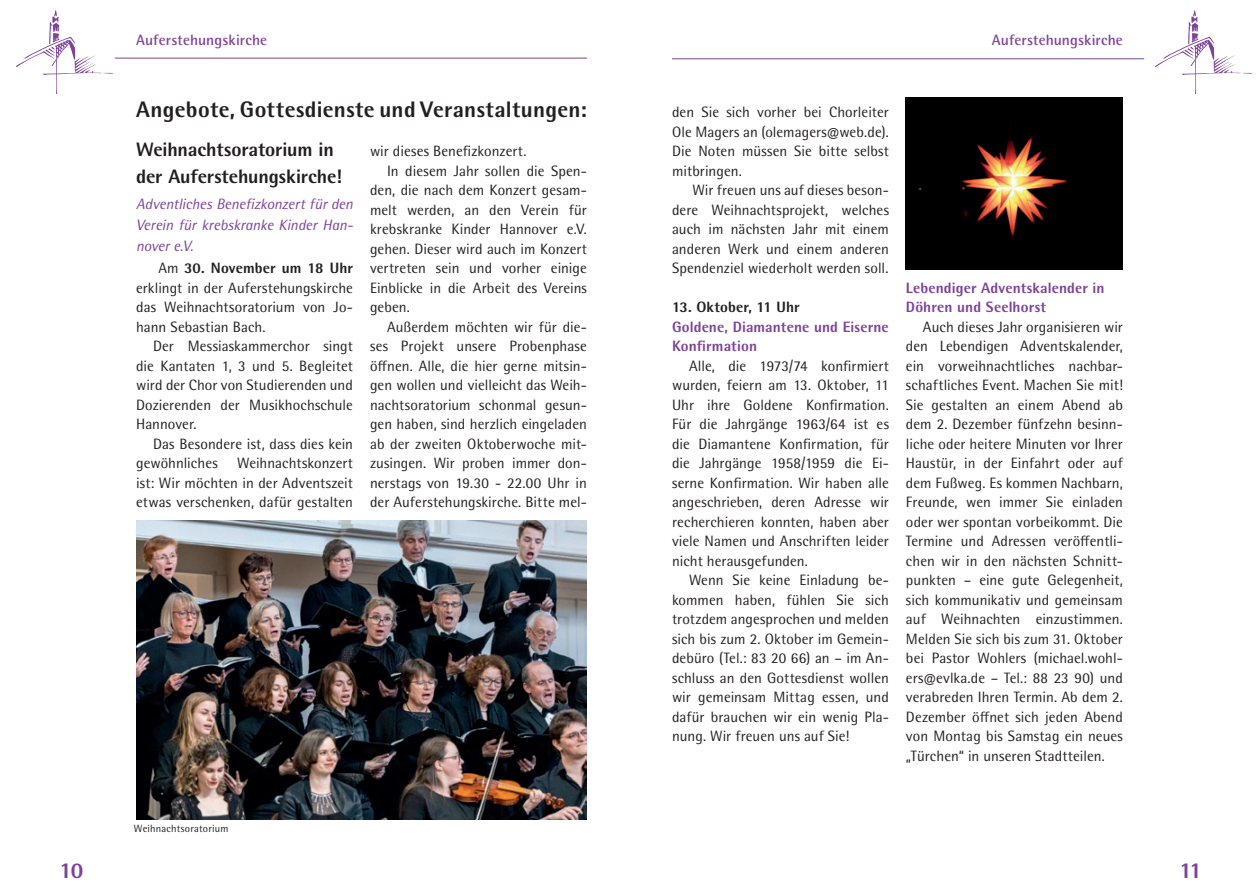
<style>
.page{position:relative;width:1259px;height:893px;background:#fff}
.page>*{position:absolute;margin:0;border:0;box-sizing:border-box;transform-origin:0 0}
.t1{font:800 22.5px "Rotis Semi Sans Pro";letter-spacing:.015em;color:#231f20}
.t2{font:800 22.5px "Rotis Semi Sans Pro";color:#7e4299}
.t3{font:800 19.5px/27px "Rotis Semi Sans Pro";letter-spacing:-.005em;color:#231f20}
.t4{font:15px/19.5px "Rotis Semi Sans Pro";letter-spacing:.005em;color:#231f20;text-align:justify}
.t5{font:800 15px/19.5px "Rotis Semi Sans Pro";letter-spacing:.01em;color:#7e4299}
.t6{font:italic 15px/21px "Rotis Semi Sans Pro";letter-spacing:-.005em;color:#7e4299;text-align:justify}
.t7{font:700 15px "Rotis Semi Sans Pro";letter-spacing:.01em;color:#7e4299}
.t8{font:800 15px "Rotis Semi Sans Pro";letter-spacing:.01em;color:#231f20}
.t9{font:10.5px "Rotis Semi Sans Pro";letter-spacing:.02em;color:#231f20}
.s1{font-weight:800}
</style>
<div class="page">
<hr style="left:115px;top:58px;width:472px;height:1px;background:#7e4299">
<hr style="left:672px;top:58px;width:472px;height:1px;background:#7e4299">
<img style="left:17px;top:10px;width:96px;height:83px">
<img style="left:1155px;top:10px;width:96px;height:83px">
<img style="left:136px;top:520px;width:451px;height:299px">
<img style="left:906px;top:98px;width:217px;height:171px">
<p class="t7" style="left:136px;top:30px;width:133px">Auferstehungskirche</p>
<p class="t7" style="left:991px;top:30px;width:133px">Auferstehungskirche</p>
<h1 class="t1" style="left:136px;top:95px;width:452px">Angebote, Gottesdienste und Veranstaltungen:</h1>
<h2 class="t3" style="left:136px;top:136px;width:207px">Weihnachtsoratorium in der Auferstehungskirche!</h2>
<p class="t6" style="left:136px;top:193px;width:218px">Adventliches Benefizkonzert für den Verein für krebskranke Kinder Han&shy;nover e.V.</p>
<p class="t4" style="left:136px;top:259px;width:218px;text-indent:22px">Am <span class="s1">30. November um 18 Uhr </span>erklingt in der Auferstehungskirche das Weihnachtsoratorium von Jo&shy;hann Sebastian Bach.</p>
<p class="t4" style="left:136px;top:337px;width:218px;text-indent:17px">Der Messiaskammerchor singt die Kantaten 1, 3 und 5. Begleitet wird der Chor von Studierenden und Dozierenden der Musikhochschule Hannover.</p>
<p class="t4" style="left:136px;top:434px;width:218px;text-indent:17px">Das Besondere ist, dass dies kein gewöhnliches</p>
<p class="t4" style="left:370px;top:142px;width:158px">wir dieses Benefizkonzert.</p>
<p class="t4" style="left:387px;top:161px;width:201px">In diesem Jahr sollen die Spen-</p>
<p class="t4" style="left:370px;top:181px;width:218px">den, die nach dem Konzert gesam-</p>
<p class="t4" style="left:370px;top:200px;width:218px">melt werden, an den Verein für</p>
<p class="t4" style="left:370px;top:220px;width:218px">krebskranke Kinder Hannover e.V.</p>
<p class="t4" style="left:370px;top:239px;width:218px">gehen. Dieser wird auch im Konzert</p>
<p class="t4" style="left:370px;top:259px;width:218px">vertreten sein und vorher einige</p>
<p class="t4" style="left:370px;top:278px;width:218px">Einblicke in die Arbeit des Vereins</p>
<p class="t4" style="left:370px;top:298px;width:41px">geben.</p>
<p class="t4" style="left:387px;top:317px;width:201px">Außerdem möchten wir für die-</p>
<p class="t4" style="left:370px;top:337px;width:218px">ses Projekt unsere Probenphase</p>
<p class="t4" style="left:370px;top:356px;width:218px">öffnen. Alle, die hier gerne mitsin-</p>
<p class="t4" style="left:370px;top:376px;width:218px">gen wollen und vielleicht das Weih-</p>
<p class="t4" style="left:370px;top:395px;width:218px">nachtsoratorium schonmal gesun-</p>
<p class="t4" style="left:370px;top:415px;width:218px">gen haben, sind herzlich eingeladen</p>
<p class="t4" style="left:370px;top:434px;width:218px">ab der zweiten Oktoberwoche mit-</p>
<p class="t4" style="left:370px;top:454px;width:218px">zusingen. Wir proben immer don-</p>
<p class="t4" style="left:370px;top:473px;width:218px">nerstags von 19.30 - 22.00 Uhr in</p>
<p class="t4" style="left:370px;top:493px;width:218px">der Auferstehungskirche. Bitte mel-</p>
<p class="t4" style="left:136px;top:454px;width:218px;text-indent:101px">Weihnachtskonzert ist: Wir möchten in der Adventszeit etwas verschenken, dafür gestalten</p>
<p class="t9" style="left:134px;top:822px;width:96px">Weihnachtsoratorium</p>
<p class="t4" style="left:672px;top:103px;width:218px">den Sie sich vorher bei Chorleiter Ole Magers an (olemagers@web.de).<br>Die Noten müssen Sie bitte selbst mitbringen.</p>
<p class="t4" style="left:672px;top:181px;width:218px;text-indent:20px">Wir freuen uns auf dieses beson&shy;dere Weihnachtsprojekt, welches auch im nächsten Jahr mit einem anderen Werk und einem anderen Spendenziel wiederholt werden soll.</p>
<p class="t8" style="left:672px;top:298px;width:129px">13. Oktober, 11 Uhr</p>
<p class="t5" style="left:672px;top:317px;width:218px">Goldene, Diamantene und Eiserne<br>Konfirmation</p>
<p class="t4" style="left:672px;top:356px;width:218px;text-indent:17px">Alle, die 1973/74 konfirmiert wurden, feiern am 13. Oktober, 11<br>Uhr ihre Goldene Konfirmation.<br>Für die Jahrgänge 1963/64 ist es die Diamantene Konfirmation, für die Jahrgänge 1958/1959 die Ei&shy;serne Konfirmation. Wir haben alle angeschrieben, deren Adresse wir recherchieren konnten, haben aber viele Namen und Anschriften leider nicht herausgefunden.</p>
<p class="t4" style="left:672px;top:571px;width:218px;text-indent:17px">Wenn Sie keine Einladung be&shy;kommen haben, fühlen Sie sich trotzdem angesprochen und melden sich bis zum 2. Oktober im Gemein&shy;debüro (Tel.: 83 20 66) an – im An&shy;schluss an den Gottesdienst wollen wir gemeinsam Mittag essen, und dafür brauchen wir ein wenig Pla&shy;nung. Wir freuen uns auf Sie!</p>
<p class="t5" style="left:906px;top:278px;width:200px">Lebendiger Adventskalender in<br>Döhren und Seelhorst</p>
<p class="t4" style="left:906px;top:317px;width:218px;text-indent:17px">Auch dieses Jahr organisieren wir den Lebendigen Adventskalender, ein vorweihnachtliches nachbar&shy;schaftliches Event. Machen Sie mit!<br>Sie gestalten an einem Abend ab dem 2. Dezember fünfzehn besinn&shy;liche oder heitere Minuten vor Ihrer Haustür, in der Einfahrt oder auf dem Fußweg. Es kommen Nachbarn, Freunde, wen immer Sie einladen oder wer spontan vorbeikommt. Die Termine und Adressen veröffentli&shy;chen wir in den nächsten Schnitt&shy;punkten – eine gute Gelegenheit, sich kommunikativ und gemeinsam auf Weihnachten einzustimmen.<br>Melden Sie sich bis zum 31. Oktober bei Pastor Wohlers (michael.wohl&shy;ers@evlka.de – Tel.: 88 23 90) und verabreden Ihren Termin. Ab dem 2.<br>Dezember öffnet sich jeden Abend von Montag bis Samstag ein neues „Türchen“ in unseren Stadtteilen.</p>
<h1 class="t2" style="left:60px;top:856px;width:25px">10</h1>
<h1 class="t2" style="left:1179px;top:856px;width:24px">11</h1>
</div>
